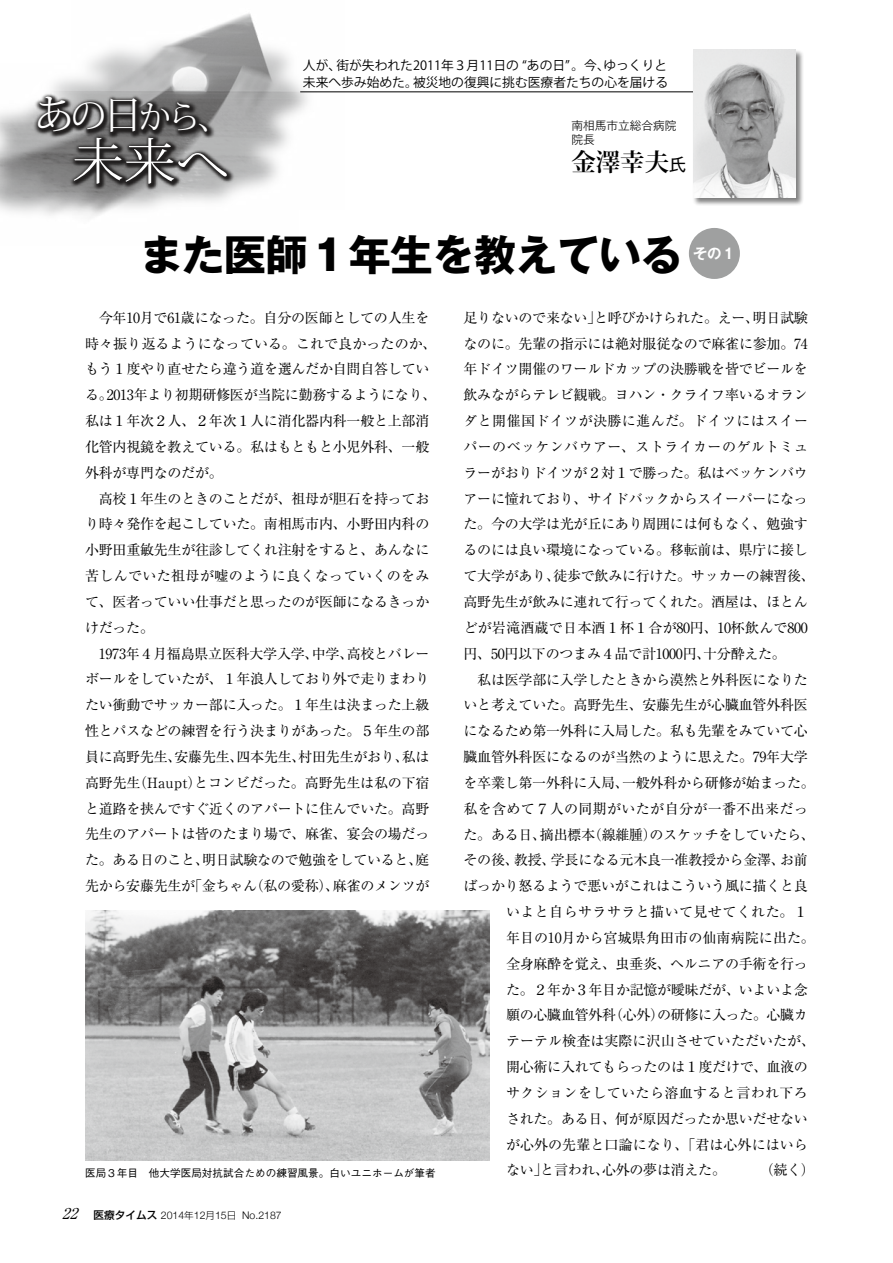
<style>
.page{position:relative;width:893px;height:1263px;background:#fff}
.page>*{position:absolute;margin:0;border:0;box-sizing:border-box;transform-origin:0 0}
.t1{font:300 49.8px "Koz Min Pro";color:#fff;scale:1.04 1}
.t2{font:700 42.45px "Gothic MB101 Pr 5";letter-spacing:-.02em;color:#000}
.t3{font:32.55px "Koz Min Pro";color:#fff}
.t4{font:700 24.45px "Koz Min Pro";color:#000}
.t5{font:700 14.4px "Gothic MB101 Pr 5 De";color:#fff}
.t6{font:14.1px/25.8px "Ryumin Pr 5";letter-spacing:-.02em;color:#000}
.t7{font:14.1px "Ryumin Pr 5";letter-spacing:.025em;color:#000}
.t8{font:14.1px "Ryumin Pr 5";letter-spacing:.005em;color:#000}
.t9{font:14.1px "Ryumin Pr 5";color:#000}
.t10{font:14.1px "Ryumin Pr 5";letter-spacing:.03em;color:#000}
.t11{font:12.75px/17px "Koz Go Pro";color:#000}
.t12{font:300 11.7px/13.8px "Gothic MB101 Pr 5";color:#000}
.t13{font:500 10.65px "Gothic BBB Pr 5";color:#000}
.t14{font:300 10.5px "Helvetica Neue";color:#000}
.s1{font-size:39.6px}
.s2{font-size:36.75px}
.s3{font-size:42.9px}
.s4{font-family:"Gothic MB101 Pr 5";font-weight:400;font-size:16.95px}
.s5{font-family:"Ryumin Pr 5";font-weight:400;font-style:italic;font-size:14.85px}
.s6{font-family:"Shin Go Pr 5";font-weight:500;font-size:10.65px}
.s7{font-family:"Shin Go Pr 5";font-size:9.6px}
</style>
<div class="page">
<img style="left:0;top:13px;width:344px;height:200px">
<img style="left:0;top:48px;width:260px;height:142px">
<img style="left:24px;top:89px;width:255px;height:127px">
<hr style="left:300px;top:92px;width:410px;height:1px;background:#000">
<img style="left:85px;top:910px;width:404px;height:251px">
<div style="left:693px;top:49px;width:111px;height:157px;background:#000;opacity:.5"></div>
<img style="left:693px;top:50px;width:102px;height:147px">
<div style="left:689px;top:228px;width:51px;height:51px;background:#9fa0a0;border-radius:50%"></div>
<h3 class="t3" style="left:34px;top:94px;width:197px"><span class="s1">あ</span><span class="s2">の</span><span class="s1">日</span>から、</h3>
<h1 class="t1" style="left:72px;top:126px;width:152px">未来<span class="s3">へ</span></h1>
<p class="t11" style="left:303px;top:57px;width:367px">人が、街が失われた2011年３月11日の “あの日”。今、ゆっくりと未来へ歩み始めた。被災地の復興に挑む医療者たちの心を届ける</p>
<p class="t12" style="left:571px;top:118px;width:107px">南相馬市立総合病院院長</p>
<h3 class="t4" style="left:571px;top:145px;width:116px">金澤幸夫<span class="s4">氏</span></h3>
<h2 class="t2" style="left:140px;top:220px;width:544px">また医師１年生を教えている</h2>
<p class="t5" style="left:693px;top:241px;width:44px">その１</p>
<p class="t6" style="left:85px;top:304px;width:353px;text-indent:14px">今年10月で61歳になった。自分の医師としての人生を時々振り返るようになっている。これで良かったのか、もう１度やり直せたら違う道を選んだか自問自答している。2013年より初期研修医が当院に勤務するようになり、私は１年次２人、２年次１人に消化器内科一般と上部消化管内視鏡を教えている。私はもともと小児外科、一般外科が専門なのだが。</p>
<p class="t6" style="left:85px;top:484px;width:346px;text-align:justify;text-indent:14px">高校１年生のときのことだが、祖母が胆石を持っており時々発作を起こしていた。南相馬市内、小野田内科の小野田重敏先生が往診してくれ注射をすると、あんなに苦しんでいた祖母が嘘のように良くなっていくのをみて、医者っていい仕事だと思ったのが医師になるきっかけだった。</p>
<p class="t6" style="left:85px;top:639px;width:346px;text-align:justify;text-indent:14px">1973年４月福島県立医科大学入学、中学、高校とバレーボールをしていたが、１年浪人しており外で走りまわりたい衝動でサッカー部に入った。１年生は決まった上級性とパスなどの練習を行う決まりがあった。５年生の部員に高野先生、安藤先生、四本先生、村田先生がおり、私は高野先生（Haupt）とコンビだった。高野先生は私の下宿と道路を挟んですぐ近くのアパートに住んでいた。高野先生のアパートは皆のたまり場で、麻雀、宴会の場だった。ある日のこと、明日試験なので勉強をしていると、庭先から安藤先生が「金ちゃん（私の愛称）、麻雀のメンツが</p>
<p class="t6" style="left:463px;top:304px;width:353px">足りないので来ない」と呼びかけられた。えー、明日試験なのに。先輩の指示には絶対服従なので麻雀に参加。74年ドイツ開催のワールドカップの決勝戦を皆でビールを飲みながらテレビ観戦。ヨハン・クライフ率いるオランダと開催国ドイツが決勝に進んだ。ドイツにはスイーパーのベッケンバウアー、ストライカーのゲルトミュラーがおりドイツが２対１で勝った。私はベッケンバウアーに憧れており、サイドバックからスイーパーになった。今の大学は光が丘にあり周囲には何もなく、勉強するのには良い環境になっている。移転前は、県庁に接して大学があり、徒歩で飲みに行けた。サッカーの練習後、高野先生が飲みに連れて行ってくれた。酒屋は、ほとんどが岩滝酒蔵で日本酒１杯１合が80円、10杯飲んで800円、50円以下のつまみ４品で計1000円、十分酔えた。</p>
<p class="t6" style="left:477px;top:665px;width:332px">私は医学部に入学したときから漠然と外科医になりた</p>
<p class="t6" style="left:463px;top:691px;width:346px">いと考えていた。高野先生、安藤先生が心臓血管外科医</p>
<p class="t6" style="left:463px;top:717px;width:346px">になるため第一外科に入局した。私も先輩をみていて心</p>
<p class="t6" style="left:463px;top:743px;width:346px">臓血管外科医になるのが当然のように思えた。79年大学</p>
<p class="t6" style="left:463px;top:769px;width:353px">を卒業し第一外科に入局、一般外科から研修が始まった。</p>
<p class="t7" style="left:463px;top:797px;width:346px">私を含めて７人の同期がいたが自分が一番不出来だっ</p>
<p class="t6" style="left:463px;top:820px;width:353px">た。ある日、摘出標本（線維腫）のスケッチをしていたら、</p>
<p class="t6" style="left:463px;top:846px;width:346px">その後、教授、学長になる元木良一准教授から金澤、お前</p>
<p class="t6" style="left:463px;top:872px;width:346px">ばっかり怒るようで悪いがこれはこういう風に描くと良</p>
<p class="t10" style="left:506px;top:901px;width:303px">いよと自らサラサラと描いて見せてくれた。１</p>
<p class="t8" style="left:506px;top:926px;width:310px">年目の10月から宮城県角田市の仙南病院に出た。</p>
<p class="t6" style="left:506px;top:949px;width:303px">全身麻酔を覚え、虫垂炎、ヘルニアの手術を行っ</p>
<p class="t6" style="left:506px;top:975px;width:303px">た。２年か３年目か記憶が曖昧だが、いよいよ念</p>
<p class="t6" style="left:506px;top:1001px;width:303px">願の心臓血管外科（心外）の研修に入った。心臓カ</p>
<p class="t9" style="left:506px;top:1030px;width:310px">テーテル検査は実際に沢山させていただいたが、</p>
<p class="t6" style="left:506px;top:1053px;width:303px">開心術に入れてもらったのは１度だけで、血液の</p>
<p class="t7" style="left:506px;top:1081px;width:303px">サクションをしていたら溶血すると言われ下ろ</p>
<p class="t6" style="left:506px;top:1104px;width:303px">された。ある日、何が原因だったか思いだせない</p>
<p class="t8" style="left:506px;top:1133px;width:303px">が心外の先輩と口論になり、「君は心外にはいら</p>
<p class="t13" style="left:85px;top:1164px;width:352px">医局３年目　他大学医局対抗試合ための練習風景。白いユニホームが筆者</p>
<p class="t6" style="left:506px;top:1156px;width:230px">ない」と言われ、心外の夢は消えた。　　　</p>
<p class="t6" style="left:760px;top:1156px;width:57px">（続く）</p>
<p class="t14" style="left:62px;top:1206px;width:221px"><span class="s5">22</span> <span class="s6">医療タイムス</span> 2014<span class="s7">年</span>12<span class="s7">月</span>15<span class="s7">日</span> No.2187</p>
</div>
